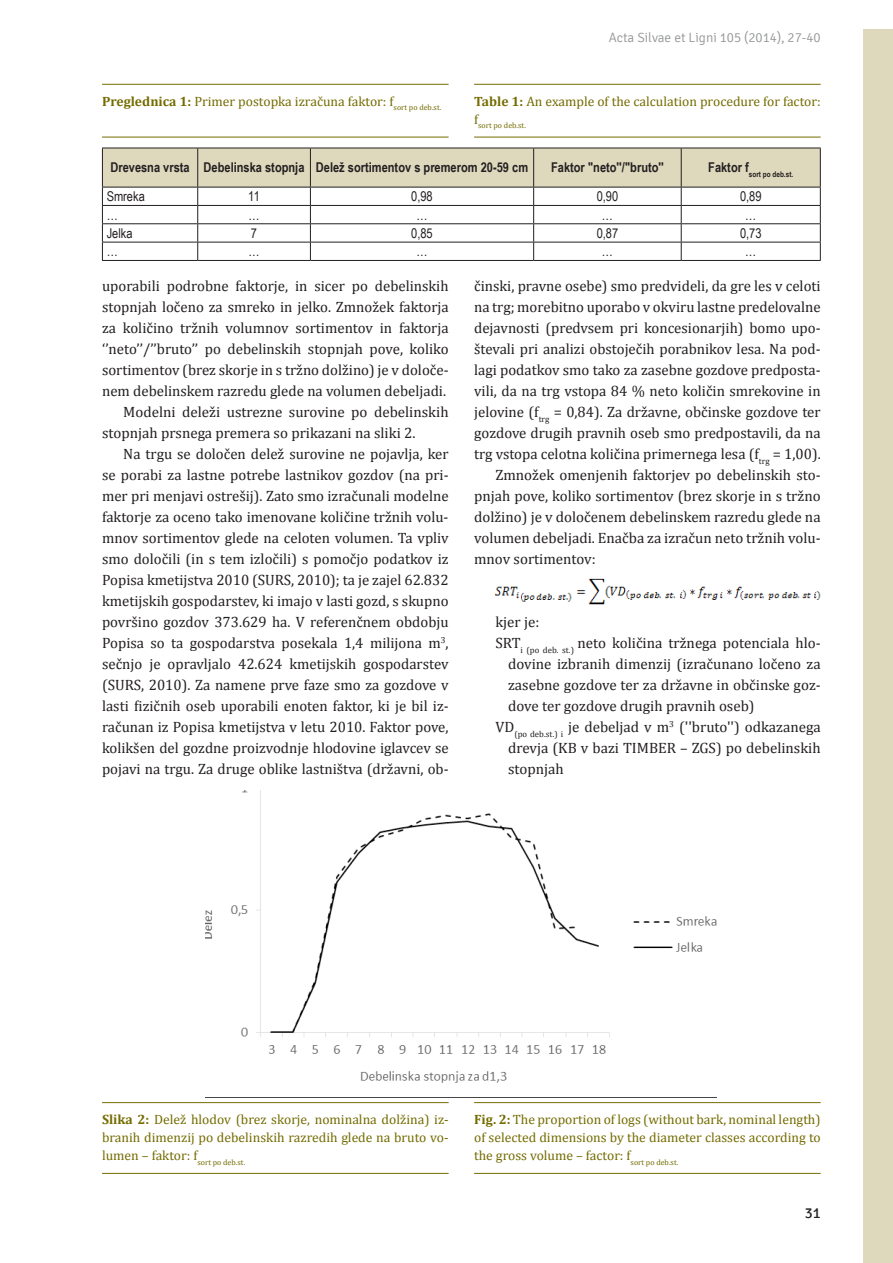
<style>
.page{position:relative;width:893px;height:1263px;background:#fff}
.page>*{position:absolute;margin:0;border:0;box-sizing:border-box;transform-origin:0 0}
.t1{font:15px "Cambria";color:#231f20}
.t2{font:15px "Signika";color:#231f20}
.t3{font:13.5px/18px "Cambria";color:#746c00;text-align:justify}
.t4{font:700 13.5px "Arial Narrow";color:#231f20}
.t5{font:13.5px "Arial Narrow";color:#231f20}
.t6{font:300 13.5px "Signika";color:#949698}
.t7{font:700 7.8px "Arial Narrow";color:#231f20}
.t8{font:7.8px "Cambria";color:#746c00}
.s1{font-weight:700}
</style>
<div class="page">
<div style="left:863px;top:30px;width:30px;height:1233px;background:#ded9bd"></div>
<img style="left:495px;top:579px;width:326px;height:26px">
<hr style="left:102px;top:1102px;width:347px;height:1px;background:#746c00">
<hr style="left:102px;top:1173px;width:347px;height:1px;background:#746c00">
<hr style="left:474px;top:1102px;width:347px;height:1px;background:#746c00">
<hr style="left:474px;top:1173px;width:347px;height:1px;background:#746c00">
<svg style="left:102px;top:148px;width:719px;height:112px"></svg>
<hr style="left:102px;top:260px;width:96px;height:1px;background:#231f20">
<hr style="left:198px;top:260px;width:112px;height:1px;background:#231f20">
<hr style="left:310px;top:260px;width:224px;height:1px;background:#231f20">
<hr style="left:534px;top:260px;width:147px;height:1px;background:#231f20">
<hr style="left:681px;top:260px;width:140px;height:1px;background:#231f20">
<hr style="left:102px;top:84px;width:347px;height:1px;background:#746c00">
<hr style="left:102px;top:137px;width:347px;height:1px;background:#746c00">
<hr style="left:474px;top:84px;width:347px;height:1px;background:#746c00">
<hr style="left:474px;top:137px;width:347px;height:1px;background:#746c00">
<img style="left:206px;top:791px;width:510px;height:292px">
<p class="t6" style="left:609px;top:31px;width:214px">Acta Silvae et Ligni 105 (2014), 27-40</p>
<p class="t3" style="left:102px;top:92px;width:341px"><span class="s1">Preglednica 1:</span> Primer postopka izračuna faktor: f<sub>sort</sub> <sub>po</sub> <sub>deb.st.</sub></p>
<p class="t3" style="left:474px;top:92px;width:348px"><span class="s1">Table 1:</span> An example of the calculation procedure for factor:</p>
<p class="t8" style="left:474px;top:121px;width:53px"><sup>f</sup>sort po deb.st.</p>
<p class="t4" style="left:110px;top:157px;width:419px">Drevesna vrsta Debelinska stopnja Delež sortimentov s premerom 20-59 cm</p>
<p class="t4" style="left:551px;top:157px;width:114px">Faktor ''neto''/''bruto''</p>
<p class="t7" style="left:708px;top:168px;width:87px"><sup>Faktor</sup> <sup>f</sup>sort po deb.st.</p>
<p class="t5" style="left:107px;top:187px;width:40px">Smreka</p>
<p class="t5" style="left:248px;top:187px;width:13px">11</p>
<p class="t5" style="left:411px;top:187px;width:23px">0,98</p>
<p class="t5" style="left:597px;top:187px;width:23px">0,90</p>
<p class="t5" style="left:740px;top:187px;width:23px">0,89</p>
<p class="t5" style="left:107px;top:205px;width:13px">…</p>
<p class="t5" style="left:249px;top:205px;width:13px">…</p>
<p class="t5" style="left:416px;top:205px;width:13px">…</p>
<p class="t5" style="left:602px;top:205px;width:13px">…</p>
<p class="t5" style="left:745px;top:205px;width:13px">…</p>
<p class="t5" style="left:107px;top:223px;width:27px">Jelka</p>
<p class="t5" style="left:251px;top:223px;width:8px">7</p>
<p class="t5" style="left:411px;top:223px;width:23px">0,85</p>
<p class="t5" style="left:597px;top:223px;width:23px">0,87</p>
<p class="t5" style="left:740px;top:223px;width:23px">0,73</p>
<p class="t5" style="left:107px;top:242px;width:13px">…</p>
<p class="t5" style="left:249px;top:242px;width:13px">…</p>
<p class="t5" style="left:416px;top:242px;width:13px">…</p>
<p class="t5" style="left:602px;top:242px;width:13px">…</p>
<p class="t5" style="left:745px;top:242px;width:13px">…</p>
<p class="t1" style="left:102px;top:277px;width:348px">uporabili podrobne faktorje, in sicer po debelinskih</p>
<p class="t1" style="left:102px;top:298px;width:348px">stopnjah ločeno za smreko in jelko. Zmnožek faktorja</p>
<p class="t1" style="left:102px;top:319px;width:348px">za količino tržnih volumnov sortimentov in faktorja</p>
<p class="t1" style="left:102px;top:340px;width:348px">‘’neto’’/’’bruto’’ po debelinskih stopnjah pove, koliko</p>
<p class="t1" style="left:102px;top:361px;width:348px">sortimentov (brez skorje in s tržno dolžino) je v določe-</p>
<p class="t1" style="left:102px;top:382px;width:346px">nem debelinskem razredu glede na volumen debeljadi.</p>
<p class="t1" style="left:123px;top:403px;width:327px">Modelni deleži ustrezne surovine po debelinskih</p>
<p class="t1" style="left:102px;top:424px;width:315px">stopnjah prsnega premera so prikazani na sliki 2.</p>
<p class="t1" style="left:123px;top:445px;width:327px">Na trgu se določen delež surovine ne pojavlja, ker</p>
<p class="t1" style="left:102px;top:466px;width:348px">se porabi za lastne potrebe lastnikov gozdov (na pri-</p>
<p class="t1" style="left:102px;top:487px;width:348px">mer pri menjavi ostrešij). Zato smo izračunali modelne</p>
<p class="t1" style="left:102px;top:508px;width:348px">faktorje za oceno tako imenovane količine tržnih volu-</p>
<p class="t1" style="left:102px;top:529px;width:348px">mnov sortimentov glede na celoten volumen. Ta vpliv</p>
<p class="t1" style="left:102px;top:550px;width:348px">smo določili (in s tem izločili) s pomočjo podatkov iz</p>
<p class="t1" style="left:102px;top:571px;width:348px">Popisa kmetijstva 2010 (SURS, 2010); ta je zajel 62.832</p>
<p class="t1" style="left:102px;top:592px;width:348px">kmetijskih gospodarstev, ki imajo v lasti gozd, s skupno</p>
<p class="t1" style="left:102px;top:613px;width:348px">površino gozdov 373.629 ha. V referenčnem obdobju</p>
<p class="t1" style="left:102px;top:634px;width:348px">Popisa so ta gospodarstva posekala 1,4 milijona m<sup>3</sup>,</p>
<p class="t1" style="left:102px;top:655px;width:348px">sečnjo je opravljalo 42.624 kmetijskih gospodarstev</p>
<p class="t1" style="left:102px;top:676px;width:348px">(SURS, 2010). Za namene prve faze smo za gozdove v</p>
<p class="t1" style="left:102px;top:697px;width:348px">lasti fizičnih oseb uporabili enoten faktor, ki je bil iz-</p>
<p class="t1" style="left:102px;top:718px;width:348px">računan iz Popisa kmetijstva v letu 2010. Faktor pove,</p>
<p class="t1" style="left:102px;top:739px;width:348px">kolikšen del gozdne proizvodnje hlodovine iglavcev se</p>
<p class="t1" style="left:102px;top:760px;width:348px">pojavi na trgu. Za druge oblike lastništva (državni, ob-</p>
<p class="t1" style="left:474px;top:277px;width:348px">činski, pravne osebe) smo predvideli, da gre les v celoti</p>
<p class="t1" style="left:474px;top:298px;width:348px">na trg; morebitno uporabo v okviru lastne predelovalne</p>
<p class="t1" style="left:474px;top:319px;width:348px">dejavnosti (predvsem pri koncesionarjih) bomo upo-</p>
<p class="t1" style="left:474px;top:340px;width:348px">števali pri analizi obstoječih porabnikov lesa. Na pod-</p>
<p class="t1" style="left:474px;top:361px;width:348px">lagi podatkov smo tako za zasebne gozdove predposta-</p>
<p class="t1" style="left:474px;top:382px;width:348px">vili, da na trg vstopa 84 % neto količin smrekovine in</p>
<p class="t1" style="left:474px;top:403px;width:348px">jelovine (f<sub>trg</sub> = 0,84). Za državne, občinske gozdove ter</p>
<p class="t1" style="left:474px;top:424px;width:348px">gozdove drugih pravnih oseb smo predpostavili, da na</p>
<p class="t1" style="left:474px;top:445px;width:348px">trg vstopa celotna količina primernega lesa (f<sub>trg</sub> = 1,00).</p>
<p class="t1" style="left:495px;top:466px;width:327px">Zmnožek omenjenih faktorjev po debelinskih sto-</p>
<p class="t1" style="left:474px;top:487px;width:348px">pnjah pove, koliko sortimentov (brez skorje in s tržno</p>
<p class="t1" style="left:474px;top:508px;width:348px">dolžino) je v določenem debelinskem razredu glede na</p>
<p class="t1" style="left:474px;top:529px;width:348px">volumen debeljadi. Enačba za izračun neto tržnih volu-</p>
<p class="t1" style="left:474px;top:550px;width:123px">mnov sortimentov:</p>
<p class="t1" style="left:495px;top:613px;width:45px">kjer je:</p>
<p class="t1" style="left:495px;top:634px;width:327px">SRT<sub>i</sub> <sub>(po</sub> <sub>deb.</sub> <sub>st.)</sub> neto količina tržnega potenciala hlo-</p>
<p class="t1" style="left:508px;top:655px;width:314px">dovine izbranih dimenzij (izračunano ločeno za</p>
<p class="t1" style="left:508px;top:676px;width:314px">zasebne gozdove ter za državne in občinske goz-</p>
<p class="t1" style="left:508px;top:697px;width:248px">dove ter gozdove drugih pravnih oseb)</p>
<p class="t1" style="left:495px;top:718px;width:327px">VD<sub>(po</sub> <sub>deb.st.)</sub> <sub>i</sub> je debeljad v m<sup>3</sup> (''bruto'') odkazanega</p>
<p class="t1" style="left:508px;top:739px;width:314px">drevja (KB v bazi TIMBER – ZGS) po debelinskih</p>
<p class="t1" style="left:508px;top:760px;width:57px">stopnjah</p>
<p class="t3" style="left:102px;top:1110px;width:348px"><span class="s1">Slika 2:</span> Delež hlodov (brez skorje, nominalna dolžina) iz&shy;branih dimenzij po debelinskih razredih glede na bruto vo&shy;lumen – faktor: f<sub>sort</sub> <sub>po</sub> <sub>deb.st.</sub></p>
<p class="t3" style="left:474px;top:1110px;width:348px"><span class="s1">Fig. 2:</span> The proportion of logs (without bark, nominal length) of selected dimensions by the diameter classes according to the gross volume – factor: f<sub>sort</sub> <sub>po</sub> <sub>deb.st.</sub></p>
<p class="t2" style="left:805px;top:1204px;width:17px">31</p>
</div>
